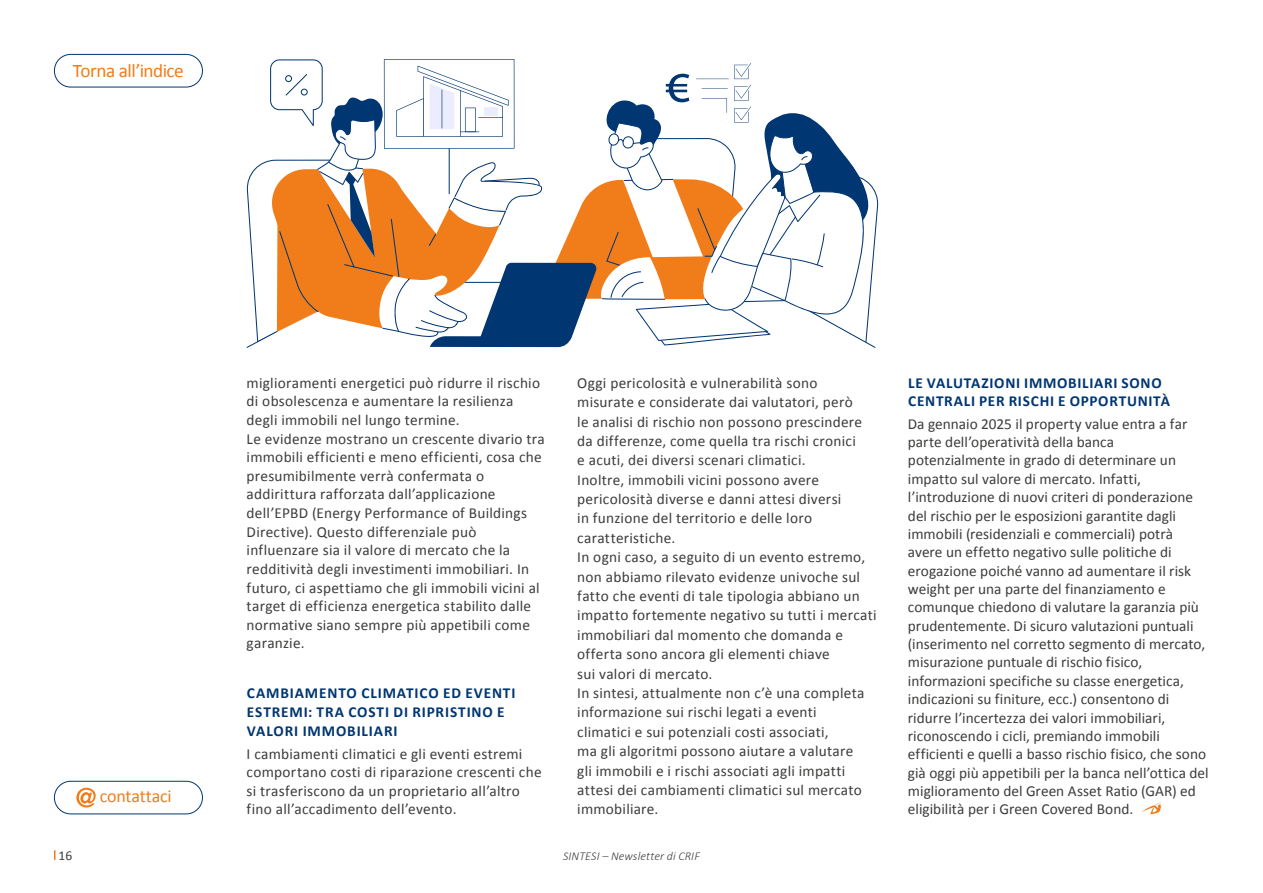
<style>
.page{position:relative;width:1263px;height:893px;background:#fff}
.page>*{position:absolute;margin:0;border:0;box-sizing:border-box;transform-origin:0 0}
.t1{font:19.2px "Calibri";letter-spacing:-.03em;color:#ef7d1b}
.t2{font:18px "Calibri";letter-spacing:-.015em;color:#ef7d1b}
.t3{font:15.3px/19.4px "Calibri";letter-spacing:.015em;color:#3c3c3b}
.t4{font:700 15.3px/18.6px "Calibri";letter-spacing:.05em;color:#003671}
.t5{font:13.5px "Calibri";color:#3c3c3b}
.t6{font:italic 300 12px "Calibri";letter-spacing:.01em;color:#3c3c3b}
</style>
<div class="page">
<div style="left:54px;top:54px;width:149px;height:33px;border:1px solid #003671;border-radius:16px"></div>
<svg style="left:54px;top:850px;width:2px;height:10px"></svg>
<svg style="left:1141px;top:802px;width:21px;height:12px"></svg>
<svg style="left:247px;top:59px;width:631px;height:289px"></svg>
<div style="left:54px;top:781px;width:149px;height:33px;border:1px solid #003671;border-radius:16px"></div>
<svg style="left:76px;top:788px;width:20px;height:19px"></svg>
<p class="t1" style="left:73px;top:59px;width:112px">Torna all’indice</p>
<p class="t2" style="left:100px;top:785px;width:73px">contattaci</p>
<p class="t3" style="left:247px;top:373px;width:300px;line-height:18.6px">miglioramenti energetici può ridurre il rischio di obsolescenza e aumentare la resilienza degli immobili nel lungo termine.<br>Le evidenze mostrano un crescente divario tra immobili efficienti e meno efficienti, cosa che presumibilmente verrà confermata o addirittura rafforzata dall’applicazione dell’EPBD (Energy Performance of Buildings Directive). Questo differenziale può influenzare sia il valore di mercato che la redditività degli investimenti immobiliari. In futuro, ci aspettiamo che gli immobili vicini al target di efficienza energetica stabilito dalle normative siano sempre più appetibili come garanzie.</p>
<p class="t4" style="left:247px;top:683px;width:270px">CAMBIAMENTO CLIMATICO ED EVENTI<br>ESTREMI: TRA COSTI DI RIPRISTINO E<br>VALORI IMMOBILIARI</p>
<p class="t3" style="left:247px;top:743px;width:296px;line-height:18.6px">I cambiamenti climatici e gli eventi estremi comportano costi di riparazione crescenti che si trasferiscono da un proprietario all’altro fino all’accadimento dell’evento.</p>
<p class="t3" style="left:577px;top:372px;width:301px">Oggi pericolosità e vulnerabilità sono misurate e considerate dai valutatori, però<br>le analisi di rischio non possono prescindere da differenze, come quella tra rischi cronici<br>e acuti, dei diversi scenari climatici.<br>Inoltre, immobili vicini possono avere pericolosità diverse e danni attesi diversi<br>in funzione del territorio e delle loro caratteristiche.<br>In ogni caso, a seguito di un evento estremo, non abbiamo rilevato evidenze univoche sul fatto che eventi di tale tipologia abbiano un impatto fortemente negativo su tutti i mercati immobiliari dal momento che domanda e offerta sono ancora gli elementi chiave<br>sui valori di mercato.<br>In sintesi, attualmente non c’è una completa informazione sui rischi legati a eventi<br>climatici e sui potenziali costi associati,<br>ma gli algoritmi possono aiutare a valutare<br>gli immobili e i rischi associati agli impatti attesi dei cambiamenti climatici sul mercato immobiliare.</p>
<p class="t5" style="left:59px;top:847px;width:15px">16</p>
<p class="t6" style="left:563px;top:848px;width:138px">SINTESI – Newsletter di CRIF</p>
<p class="t4" style="left:908px;top:373px;width:263px">LE VALUTAZIONI IMMOBILIARI SONO<br>CENTRALI PER RISCHI E OPPORTUNITÀ</p>
<p class="t3" style="left:908px;top:414px;width:302px;line-height:18.3px">Da gennaio 2025 il property value entra a far parte dell’operatività della banca potenzialmente in grado di determinare un impatto sul valore di mercato. Infatti, l’introduzione di nuovi criteri di ponderazione del rischio per le esposizioni garantite dagli immobili (residenziali e commerciali) potrà avere un effetto negativo sulle politiche di erogazione poiché vanno ad aumentare il risk weight per una parte del finanziamento e comunque chiedono di valutare la garanzia più prudentemente. Di sicuro valutazioni puntuali (inserimento nel corretto segmento di mercato, misurazione puntuale di rischio fisico, informazioni specifiche su classe energetica, indicazioni su finiture, ecc.) consentono di ridurre l’incertezza dei valori immobiliari, riconoscendo i cicli, premiando immobili efficienti e quelli a basso rischio fisico, che sono già oggi più appetibili per la banca nell’ottica del miglioramento del Green Asset Ratio (GAR) ed eligibilità per i Green Covered Bond.</p>
</div>
